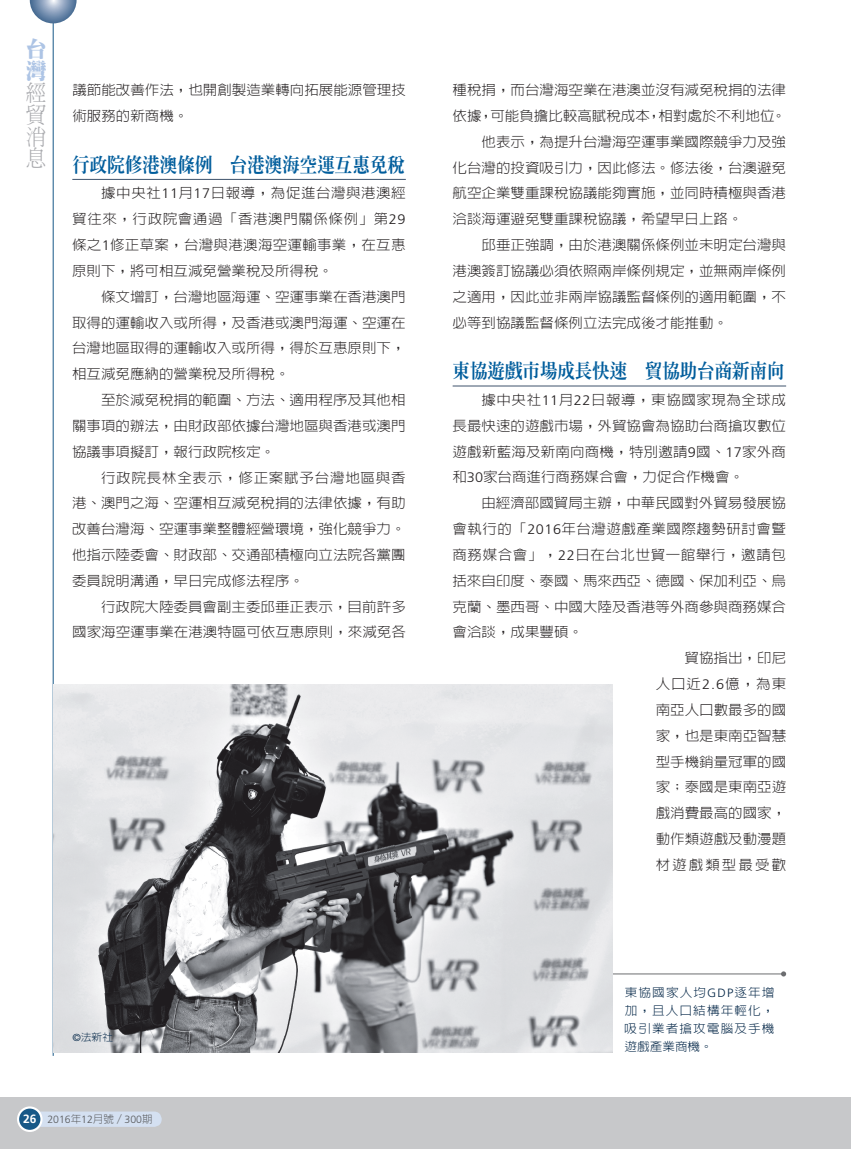
<style>
.page{position:relative;width:851px;height:1149px;background:#fff}
.page>*{position:absolute;margin:0;border:0;box-sizing:border-box;transform-origin:0 0}
.t1{font:300 21.75px/21.8px "AR Ming B5";color:#a8a9ad;text-align:justify;scale:.95 1}
.t2{font:900 21.75px/21.8px "AR Ming B5";color:#adc4e5;scale:.95 1}
.t3{font:800 19.5px "AR Ming B5";letter-spacing:-.005em;color:#005d9c;scale:.9 1}
.t4{font:300 13.8px/25.8px "AR Hei B5";color:#231f20;text-align:justify;scale:1.05 1}
.t5{font:300 12px/18px "AR Hei B5";letter-spacing:.09em;color:#022546;text-align:justify;scale:1.05 1}
.t6{font:300 10.5px "Frutiger";color:#57585a}
.t7{font:300 10.2px "AR Hei B5";color:#022546;scale:1.05 1}
.s1{font-family:"Frutiger"}
.s2{font-weight:700;font-size:12px;color:#fff}
.s3{font-family:"AR Hei B5"}
</style>
<div class="page">
<div style="left:0;top:1097px;width:850px;height:51px;background:#c7c8ca"></div>
<div style="left:30px;top:1111px;width:132px;height:15px;background:#d4e0f1;border-radius:8px"></div>
<div style="left:18px;top:1107px;width:23px;height:23px;background:#175887;border-radius:50%"></div>
<div style="left:17px;top:1106px;width:26px;height:25px;border:2px solid #fff;border-radius:50%"></div>
<hr style="left:53px;top:0;width:1px;height:1055px;background:#175887">
<svg style="left:30px;top:0;width:47px;height:23px"></svg>
<hr style="left:72px;top:179px;width:334px;height:1px;background:#4a5d75">
<hr style="left:452px;top:385px;width:334px;height:1px;background:#4a5d75">
<svg style="left:780px;top:971px;width:6px;height:5px"></svg>
<hr style="left:507px;top:973px;width:276px;height:1px;background:#6c6d70">
<img style="left:53px;top:684px;width:559px;height:367px">
<h1 class="t2" style="left:26px;top:38px;width:23px">台灣</h1>
<h1 class="t1" style="left:26px;top:82px;width:22px">經貿消息</h1>
<p class="t4" style="left:72px;top:77px;width:319px">議節能改善作法，也開創製造業轉向拓展能源管理技術服務的新商機。</p>
<h2 class="t3" style="left:72px;top:154px;width:371px">行政院修港澳條例 台港澳海空運互惠免稅</h2>
<p class="t4" style="left:72px;top:180px;width:319px;text-indent:29px">據中央社<span class="s1">11</span>月<span class="s1">17</span>日報導，為促進台灣與港澳經貿往來，行政院會通過「香港澳門關係條例」第<span class="s1">29</span>條之<span class="s1">1</span>修正草案，台灣與港澳海空運輸事業，在互惠原則下，將可相互減免營業稅及所得稅。</p>
<p class="t4" style="left:72px;top:283px;width:319px;text-indent:29px">條文增訂，台灣地區海運、空運事業在香港澳門取得的運輸收入或所得，及香港或澳門海運、空運在台灣地區取得的運輸收入或所得，得於互惠原則下，相互減免應納的營業稅及所得稅。</p>
<p class="t4" style="left:72px;top:387px;width:319px;text-indent:29px">至於減免稅捐的範圍、方法、適用程序及其他相關事項的辦法，由財政部依據台灣地區與香港或澳門協議事項擬訂，報行政院核定。</p>
<p class="t4" style="left:72px;top:464px;width:319px;text-indent:29px">行政院長林全表示，修正案賦予台灣地區與香港、澳門之海、空運相互減免稅捐的法律依據，有助改善台灣海、空運事業整體經營環境，強化競爭力。他指示陸委會、財政部、交通部積極向立法院各黨團委員說明溝通，早日完成修法程序。</p>
<p class="t4" style="left:72px;top:593px;width:319px;text-align:right">行政院大陸委員會副主委邱垂正表示，目前許多<br>國家海空運事業在港澳特區可依互惠原則，來減免各</p>
<p class="t7" style="left:72px;top:1031px;width:40px"><span class="s1">©</span>法新社</p>
<p class="t6" style="left:23px;top:1113px;width:131px"><span class="s2">26</span> 2016<span class="s3">年</span>12<span class="s3">月號／</span>300<span class="s3">期</span></p>
<p class="t4" style="left:452px;top:77px;width:319px">種稅捐，而台灣海空業在港澳並沒有減免稅捐的法律</p>
<p class="t4" style="left:452px;top:103px;width:319px">依據，可能負擔比較高賦稅成本，相對處於不利地位。</p>
<p class="t4" style="left:481px;top:129px;width:291px">他表示，為提升台灣海空運事業國際競爭力及強</p>
<p class="t4" style="left:452px;top:154px;width:319px">化台灣的投資吸引力，因此修法。修法後，台澳避免</p>
<p class="t4" style="left:452px;top:180px;width:319px">航空企業雙重課稅協議能夠實施，並同時積極與香港</p>
<p class="t4" style="left:452px;top:206px;width:277px">洽談海運避免雙重課稅協議，希望早日上路。</p>
<p class="t4" style="left:481px;top:232px;width:291px">邱垂正強調，由於港澳關係條例並未明定台灣與</p>
<p class="t4" style="left:452px;top:258px;width:319px">港澳簽訂協議必須依照兩岸條例規定，並無兩岸條例</p>
<p class="t4" style="left:452px;top:283px;width:319px">之適用，因此並非兩岸協議監督條例的適用範圍，不</p>
<p class="t4" style="left:452px;top:309px;width:264px">必等到協議監督條例立法完成後才能推動。</p>
<h2 class="t3" style="left:452px;top:361px;width:370px">東協遊戲市場成長快速 貿協助台商新南向</h2>
<p class="t4" style="left:452px;top:387px;width:319px;text-indent:29px">據中央社<span class="s1">11</span>月<span class="s1">22</span>日報導，東協國家現為全球成長最快速的遊戲市場，外貿協會為協助台商搶攻數位遊戲新藍海及新南向商機，特別邀請<span class="s1">9</span>國、<span class="s1">17</span>家外商和<span class="s1">30</span>家台商進行商務媒合會，力促合作機會。</p>
<p class="t4" style="left:452px;top:490px;width:319px;text-indent:29px">由經濟部國貿局主辦，中華民國對外貿易發展協會執行的「<span class="s1">2016</span>年台灣遊戲產業國際趨勢研討會暨商務媒合會」，<span class="s1">22</span>日在台北世貿一館舉行，邀請包括來自印度、泰國、馬來西亞、德國、保加利亞、烏克蘭、墨西哥、中國大陸及香港等外商參與商務媒合會洽談，成果豐碩。</p>
<p class="t4" style="left:655px;top:645px;width:126px;text-indent:29px">貿協指出，印尼人口近<span class="s1">2.6</span>億，為東南亞人口數最多的國家，也是東南亞智慧型手機銷量冠軍的國家；泰國是東南亞遊戲消費最高的國家，動作類遊戲及動漫題材遊戲類型最受歡</p>
<p class="t5" style="left:624px;top:982px;width:144px">東協國家人均<span class="s1">GDP</span>逐年增加，且人口結構年輕化，吸引業者搶攻電腦及手機遊戲產業商機。</p>
</div>
